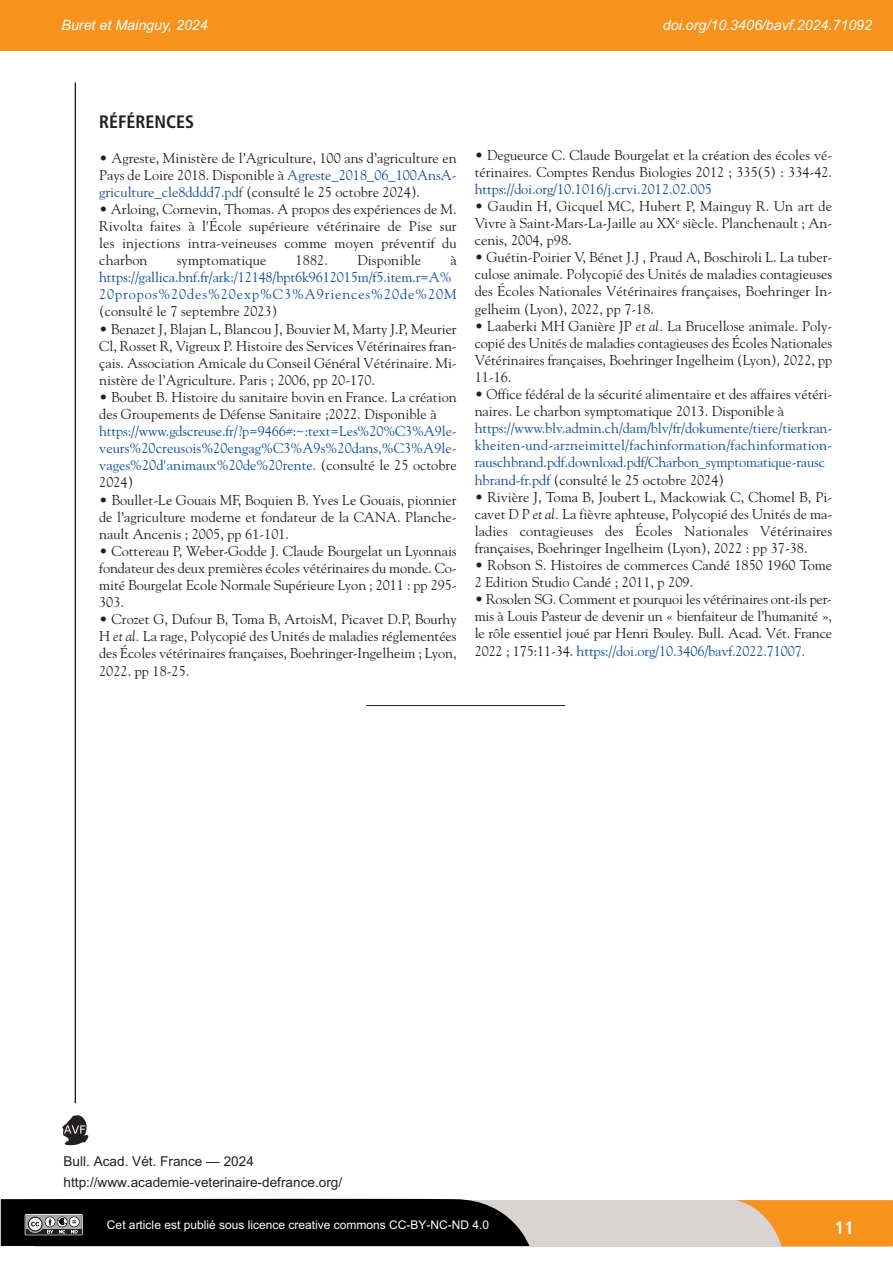
<style>
.page{position:relative;width:893px;height:1263px;background:#fff}
.page>*{position:absolute;margin:0;border:0;box-sizing:border-box;transform-origin:0 0}
.t1{font:700 condensed 18px "Frutiger";color:#231f20}
.t2{font:700 condensed 18px "Frutiger";color:#fff}
.t3{font:14.25px/17.1px "Goudy";color:#231f20;text-align:justify}
.t4{font:14.25px/17.1px "Goudy";color:#0d4da1}
.t5{font:italic 14.25px "Arial";color:#fff}
.t6{font:13.65px/21px "Arial";color:#231f20}
.t7{font:12px "Arial";color:#fff}
.s1{color:#0d4da1}
.s2{color:#231f20}
.s3{font-style:italic}
</style>
<div class="page">
<div style="left:35px;top:1199px;width:856px;height:47px;background:#d7d4d2"></div>
<svg style="left:736px;top:1200px;width:157px;height:46px"></svg>
<svg style="left:62px;top:1115px;width:26px;height:30px"></svg>
<div style="left:0;top:0;width:893px;height:51px;background:#f7931d"></div>
<hr style="left:75px;top:82px;width:1px;height:1021px;background:#231f20">
<svg style="left:1px;top:1198px;width:528px;height:48px;background:#131313"></svg>
<hr style="left:366px;top:705px;width:199px;height:1px;background:#231f20">
<p class="t5" style="left:62px;top:17px;width:148px">Buret et Mainguy, 2024</p>
<p class="t5" style="left:663px;top:17px;width:211px">doi.org/10.3406/bavf.2024.71092</p>
<p class="t1" style="left:99px;top:115px;width:97px">RÉFÉRENCES</p>
<p class="t3" style="left:99px;top:149px;width:359px">• Agreste, Ministère de l’Agriculture, 100 ans d’agriculture en Pays de Loire 2018. Disponible à <span class="s1">Agreste_2018_06_100AnsA&shy;griculture_cle8dddd7.pdf</span> (consulté le 25 octobre 2024).</p>
<p class="t3" style="left:99px;top:200px;width:359px">• Arloing, Cornevin, Thomas. A propos des expériences de M.<br>Rivolta faites à l'École supérieure vétérinaire de Pise sur les injections intra-veineuses comme moyen préventif du charbon</p>
<p class="t3" style="left:177px;top:252px;width:91px">symptomatique</p>
<p class="t3" style="left:295px;top:252px;width:34px">1882.</p>
<p class="t3" style="left:357px;top:252px;width:65px">Disponible</p>
<p class="t3" style="left:450px;top:252px;width:8px">à</p>
<p class="t4" style="left:99px;top:269px;width:359px">https://gallica.bnf.fr/ark:/12148/bpt6k9612015m/f5.item.r=A%<br>20propos%20des%20exp%C3%A9riences%20de%20M</p>
<p class="t3" style="left:99px;top:303px;width:180px">(consulté le 7 septembre 2023)</p>
<p class="t3" style="left:99px;top:320px;width:359px">• Benazet J, Blajan L, Blancou J, Bouvier M, Marty J.P, Meurier Cl, Rosset R, Vigreux P. Histoire des Services Vétérinaires fran&shy;çais. Association Amicale du Conseil Général Vétérinaire. Mi&shy;nistère de l’Agriculture. Paris ; 2006, pp 20-170.</p>
<p class="t3" style="left:99px;top:388px;width:359px">• Boubet B. Histoire du sanitaire bovin en France. La création des Groupements de Défense Sanitaire ;2022. Disponible à</p>
<p class="t4" style="left:99px;top:423px;width:359px;text-align:justify">https://www.gdscreuse.fr/?p=9466#:~:text=Les%20%C3%A9le&shy;veurs%20creusois%20engag%C3%A9s%20dans,%C3%A9le&shy;vages%20d'animaux%20de%20rente. <span class="s2">(consulté le 25 octobre 2024)</span></p>
<p class="t3" style="left:99px;top:491px;width:359px">• Boullet-Le Gouais MF, Boquien B. Yves Le Gouais, pionnier de l’agriculture moderne et fondateur de la CANA. Planche&shy;nault Ancenis ; 2005, pp 61-101.</p>
<p class="t3" style="left:99px;top:542px;width:359px">• Cottereau P, Weber-Godde J. Claude Bourgelat un Lyonnais fondateur des deux premières écoles vétérinaires du monde. Co&shy;mité Bourgelat Ecole Normale Supérieure Lyon ; 2011 : pp 295- 303.</p>
<p class="t3" style="left:99px;top:611px;width:359px">• Crozet G, Dufour B, Toma B, ArtoisM, Picavet D.P, Bourhy H <span class="s3">et al.</span> La rage, Polycopié des Unités de maladies réglementées des Écoles vétérinaires françaises, Boehringer-Ingelheim ; Lyon, 2022. pp 18-25.</p>
<p class="t3" style="left:475px;top:146px;width:359px">• Degueurce C. Claude Bourgelat et la création des écoles vé&shy;térinaires. Comptes Rendus Biologies 2012 ; 335(5) : 334-42.</p>
<p class="t4" style="left:475px;top:180px;width:239px">https://doi.org/10.1016/j.crvi.2012.02.005</p>
<p class="t3" style="left:475px;top:197px;width:359px">• Gaudin H, Gicquel MC, Hubert P, Mainguy R. Un art de Vivre à Saint-Mars-La-Jaille au XX<sup>e</sup> siècle. Planchenault ; An&shy;cenis, 2004, p98.</p>
<p class="t3" style="left:475px;top:249px;width:359px">• Guétin-Poirier V, Bénet J.J , Praud A, Boschiroli L. La tuber&shy;culose animale. Polycopié des Unités de maladies contagieuses des Écoles Nationales Vétérinaires françaises, Boehringer In&shy;gelheim (Lyon), 2022, pp 7-18.</p>
<p class="t3" style="left:475px;top:317px;width:359px">• Laaberki MH Ganière JP <span class="s3">et al.</span> La Brucellose animale. Poly&shy;copié des Unités de maladies contagieuses des Écoles Nationales Vétérinaires françaises, Boehringer Ingelheim (Lyon), 2022, pp 11-16.</p>
<p class="t3" style="left:475px;top:386px;width:359px">• Office fédéral de la sécurité alimentaire et des affaires vétéri&shy;naires. Le charbon symptomatique 2013. Disponible à</p>
<p class="t4" style="left:475px;top:420px;width:359px">https://www.blv.admin.ch/dam/blv/fr/dokumente/tiere/tierkran&shy;kheiten-und-arzneimittel/fachinformation/fachinformation&shy;rauschbrand.pdf.download.pdf/Charbon_symptomatique-rausc hbrand-fr.pdf <span class="s2">(consulté le 25 octobre 2024)</span></p>
<p class="t3" style="left:475px;top:488px;width:359px">• Rivière J, Toma B, Joubert L, Mackowiak C, Chomel B, Pi&shy;cavet D P <span class="s3">et al.</span> La fièvre aphteuse, Polycopié des Unités de ma&shy;ladies contagieuses des Écoles Nationales Vétérinaires françaises, Boehringer Ingelheim (Lyon), 2022 : pp 37-38.</p>
<p class="t3" style="left:475px;top:557px;width:359px">• Robson S. Histoires de commerces Candé 1850 1960 Tome<br>2 Edition Studio Candé ; 2011, p 209.</p>
<p class="t3" style="left:475px;top:591px;width:359px">• Rosolen SG. Comment et pourquoi les vétérinaires ont-ils per&shy;mis à Louis Pasteur de devenir un « bienfaiteur de l’humanité », le rôle essentiel joué par Henri Bouley. Bull. Acad. Vét. France 2022 ; 175:11-34. <span class="s1">https://doi.org/10.3406/bavf.2022.71007.</span></p>
<p class="t6" style="left:64px;top:1150px;width:280px">Bull. Acad. Vét. France — 2024 http://www.academie-veterinaire-defrance.org/</p>
<p class="t7" style="left:107px;top:1217px;width:384px">Cet article est publié sous licence creative commons CC-BY-NC-ND 4.0</p>
<p class="t2" style="left:835px;top:1220px;width:20px">11</p>
</div>
